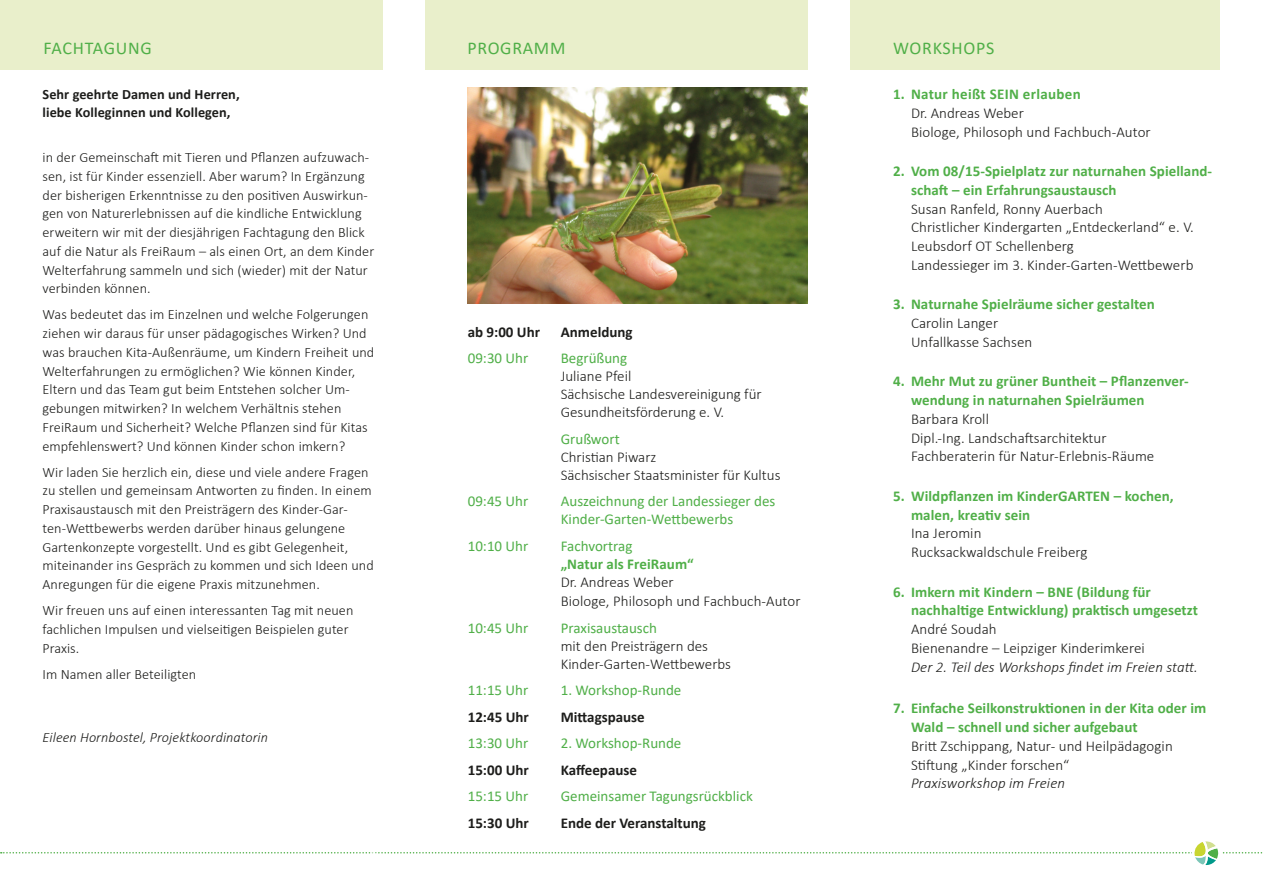
<style>
.page{position:relative;width:1263px;height:893px;background:#fff}
.page>*{position:absolute;margin:0;border:0;box-sizing:border-box;transform-origin:0 0}
.t1{font:18px "Calibri";letter-spacing:.04em;color:#50af48}
.Programm1{font:300 15px/18.8px "Calibri";letter-spacing:.005em;color:#1d1d1b}
.t2{font:700 15px/18.8px "Calibri";letter-spacing:.005em;color:#50af48}
.Programm1-2{font:15px/18px "Calibri";color:#50af48}
.Programm1-3{font:700 15px "Calibri";color:#1d1d1b}
.t3{font:300 14.25px/18.8px "Calibri";letter-spacing:.005em;color:#1d1d1b}
.t4{font:700 14.25px/18.8px "Calibri";letter-spacing:.005em;color:#1d1d1b}
.t5{font:italic 300 14.25px "Calibri";letter-spacing:.005em;color:#1d1d1b}
.s1{font-style:italic}
.s2{font-weight:400;color:#50af48}
.s3{font-weight:700;color:#50af48}
</style>
<div class="page">
<div style="left:0;top:0;width:383px;height:70px;background:#e9efcb"></div>
<div style="left:425px;top:0;width:383px;height:70px;background:#e9efcb"></div>
<div style="left:850px;top:0;width:370px;height:70px;background:#e9efcb"></div>
<img style="left:468px;top:88px;width:340px;height:216px">
<svg style="left:1px;top:841px;width:1262px;height:24px"></svg>
<p class="t1" style="left:44px;top:36px;width:110px">FACHTAGUNG</p>
<p class="t1" style="left:893px;top:36px;width:103px">WORKSHOPS</p>
<p class="t2" style="left:893px;top:85px;width:189px">1. Natur heißt SEIN erlauben</p>
<p class="Programm1" style="left:911px;top:103px;width:241px">Dr. Andreas Weber<br>Biologe, Philosoph und Fachbuch-Autor</p>
<p class="t2" style="left:911px;top:162px;width:303px;text-indent:-18px">2. Vom 08/15-Spielplatz zur naturnahen Spielland&shy;schaft – ein Erfahrungsaustausch</p>
<p class="Programm1" style="left:911px;top:199px;width:284px">Susan Ranfeld, Ronny Auerbach<br>Christlicher Kindergarten „Entdeckerland“ e. V.<br>Leubsdorf OT Schellenberg<br>Landessieger im 3. Kinder-Garten-Wettbewerb</p>
<p class="t2" style="left:893px;top:295px;width:263px">3. Naturnahe Spielräume sicher gestalten</p>
<p class="Programm1" style="left:911px;top:314px;width:123px">Carolin Langer<br>Unfallkasse Sachsen</p>
<p class="t2" style="left:911px;top:372px;width:279px;text-indent:-18px">4. Mehr Mut zu grüner Buntheit – Pflanzenver&shy;wendung in naturnahen Spielräumen</p>
<p class="Programm1" style="left:911px;top:409px;width:245px">Barbara Kroll<br>Dipl.-Ing. Landschaftsarchitektur<br>Fachberaterin für Natur-Erlebnis-Räume</p>
<p class="t2" style="left:911px;top:486px;width:264px;text-indent:-18px">5. Wildpflanzen im KinderGARTEN – kochen, malen, kreativ sein</p>
<p class="Programm1" style="left:911px;top:524px;width:178px">Ina Jeromin<br>Rucksackwaldschule Freiberg</p>
<p class="t2" style="left:911px;top:582px;width:289px;text-indent:-18px">6. Imkern mit Kindern – BNE (Bildung für nachhaltige Entwicklung) praktisch umgesetzt</p>
<p class="Programm1" style="left:911px;top:620px;width:288px">André Soudah<br>Bienenandre – Leipziger Kinderimkerei<br><span class="s1">Der 2. Teil des Workshops findet im Freien statt.</span></p>
<p class="t2" style="left:911px;top:699px;width:297px;text-indent:-18px">7. Einfache Seilkonstruktionen in der Kita oder im<br>Wald – schnell und sicher aufgebaut</p>
<p class="Programm1" style="left:911px;top:736px;width:263px">Britt Zschippang, Natur- und Heilpädagogin<br>Stiftung „Kinder forschen“<br><span class="s1">Praxisworkshop im Freien</span></p>
<p class="t1" style="left:467px;top:36px;width:100px">PROGRAMM</p>
<p class="t4" style="left:43px;top:84px;width:199px">Sehr geehrte Damen und Herren, liebe Kolleginnen und Kollegen,</p>
<p class="t3" style="left:43px;top:148px;width:333px">in der Gemeinschaft mit Tieren und Pflanzen aufzuwach&shy;sen, ist für Kinder essenziell. Aber warum? In Ergänzung der bisherigen Erkenntnisse zu den positiven Auswirkun&shy;gen von Naturerlebnissen auf die kindliche Entwicklung erweitern wir mit der diesjährigen Fachtagung den Blick auf die Natur als FreiRaum – als einen Ort, an dem Kinder Welterfahrung sammeln und sich (wieder) mit der Natur verbinden können.</p>
<p class="t3" style="left:43px;top:305px;width:333px">Was bedeutet das im Einzelnen und welche Folgerungen ziehen wir daraus für unser pädagogisches Wirken? Und was brauchen Kita-Außenräume, um Kindern Freiheit und Welterfahrungen zu ermöglichen? Wie können Kinder, Eltern und das Team gut beim Entstehen solcher Um&shy;gebungen mitwirken? In welchem Verhältnis stehen FreiRaum und Sicherheit? Welche Pflanzen sind für Kitas empfehlenswert? Und können Kinder schon imkern?</p>
<p class="t3" style="left:43px;top:462px;width:333px">Wir laden Sie herzlich ein, diese und viele andere Fragen zu stellen und gemeinsam Antworten zu finden. In einem Praxisaustausch mit den Preisträgern des Kinder-Gar&shy;ten-Wettbewerbs werden darüber hinaus gelungene Gartenkonzepte vorgestellt. Und es gibt Gelegenheit, miteinander ins Gespräch zu kommen und sich Ideen und Anregungen für die eigene Praxis mitzunehmen.</p>
<p class="t3" style="left:43px;top:601px;width:312px">Wir freuen uns auf einen interessanten Tag mit neuen fachlichen Impulsen und vielseitigen Beispielen guter<br>Praxis.</p>
<p class="t3" style="left:43px;top:664px;width:155px">Im Namen aller Beteiligten</p>
<p class="Programm1-3" style="left:468px;top:321px;width:74px">ab 9:00 Uhr</p>
<p class="Programm1-3" style="left:561px;top:321px;width:73px">Anmeldung</p>
<p class="Programm1-2" style="left:468px;top:349px;width:62px">09:30 Uhr</p>
<p class="Programm1" style="left:561px;top:349px;width:202px;line-height:18px"><span class="s2">Begrüßung<br></span>Juliane Pfeil<br>Sächsische Landesvereinigung für<br>Gesundheitsförderung e. V.</p>
<p class="Programm1" style="left:561px;top:429px;width:221px;line-height:18px"><span class="s2">Grußwort<br></span>Christian Piwarz<br>Sächsischer Staatsminister für Kultus</p>
<p class="Programm1-2" style="left:468px;top:492px;width:62px">09:45 Uhr</p>
<p class="Programm1-2" style="left:561px;top:492px;width:216px">Auszeichnung der Landessieger des<br>Kinder-Garten-Wettbewerbs</p>
<p class="Programm1-2" style="left:468px;top:536px;width:62px">10:10 Uhr</p>
<p class="Programm1" style="left:561px;top:536px;width:241px"><span class="s2">Fachvortrag<br></span><span class="s3">„Natur als FreiRaum“<br></span>Dr. Andreas Weber<br>Biologe, Philosoph und Fachbuch-Autor</p>
<p class="Programm1-2" style="left:468px;top:618px;width:62px">10:45 Uhr</p>
<p class="Programm1-2" style="left:561px;top:618px;width:98px">Praxisaustausch</p>
<p class="Programm1" style="left:561px;top:636px;width:172px;line-height:18px">mit den Preisträgern des<br>Kinder-Garten-Wettbewerbs</p>
<p class="Programm1-2" style="left:468px;top:681px;width:62px">11:15 Uhr</p>
<p class="Programm1-2" style="left:561px;top:681px;width:122px">1. Workshop-Runde</p>
<p class="Programm1-3" style="left:468px;top:706px;width:63px">12:45 Uhr</p>
<p class="Programm1-3" style="left:561px;top:706px;width:86px">Mittagspause</p>
<p class="Programm1-2" style="left:468px;top:734px;width:62px">13:30 Uhr</p>
<p class="Programm1-2" style="left:561px;top:734px;width:122px">2. Workshop-Runde</p>
<p class="Programm1-3" style="left:468px;top:759px;width:63px">15:00 Uhr</p>
<p class="Programm1-3" style="left:561px;top:759px;width:78px">Kaffeepause</p>
<p class="Programm1-2" style="left:468px;top:787px;width:62px">15:15 Uhr</p>
<p class="Programm1-2" style="left:561px;top:787px;width:194px">Gemeinsamer Tagungsrückblick</p>
<p class="Programm1-3" style="left:468px;top:812px;width:63px">15:30 Uhr</p>
<p class="Programm1-3" style="left:561px;top:812px;width:147px">Ende der Veranstaltung</p>
<p class="t5" style="left:43px;top:728px;width:227px">Eileen Hornbostel, Projektkoordinatorin</p>
</div>
